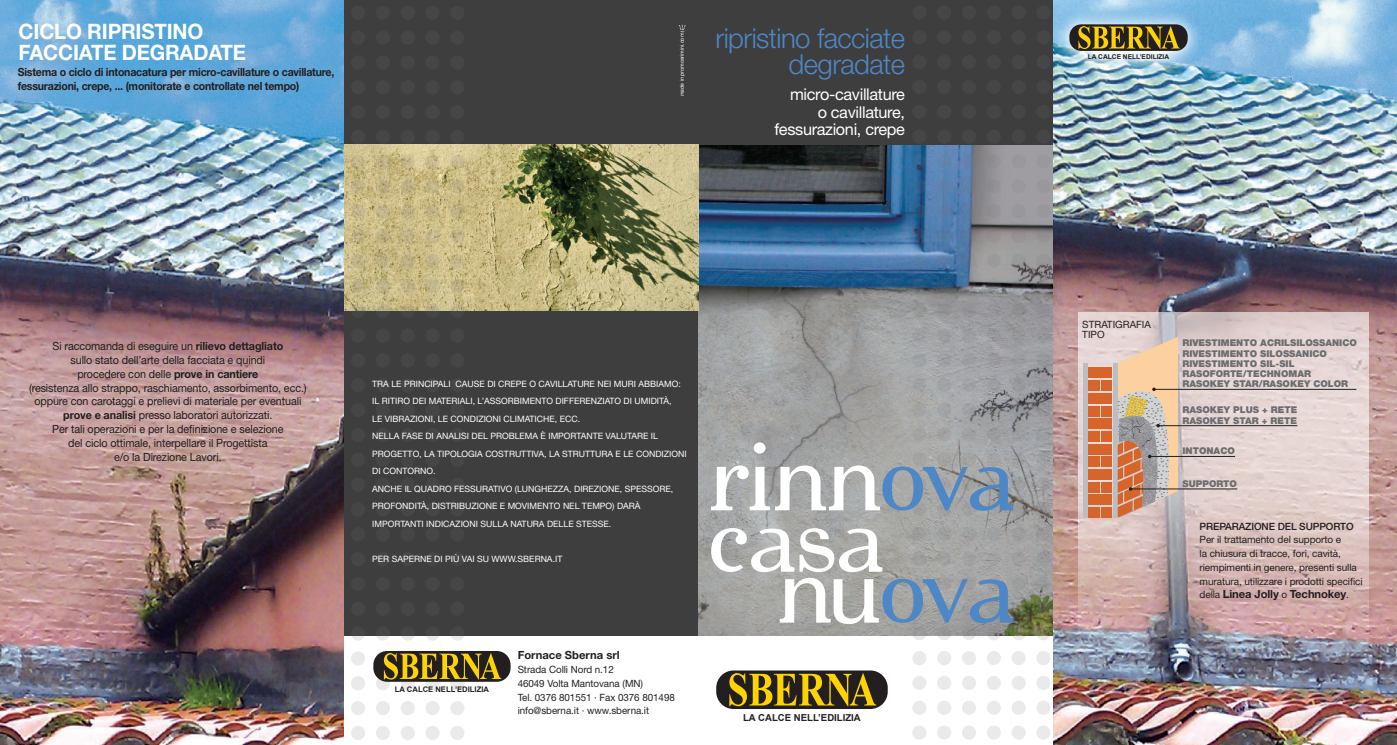
<style>
.page{position:relative;width:1397px;height:745px;background:#fff}
.page>*{position:absolute;margin:0;border:0;box-sizing:border-box;transform-origin:0 0}
.t1{font:87.5px/112.1px "Cipher";letter-spacing:-.01em;color:#fff;text-align:right}
.t2{font:300 27.5px/26.2px "Helvetica Neue LT Std";letter-spacing:-.02em;color:#4d87c6;text-align:right}
.t3{font:700 21.25px/21.2px "Helvetica Neue LT Std";letter-spacing:-.01em;color:#fff;scale:.96 1}
.t4{font:16.25px/17.5px "Helvetica Neue LT Std";letter-spacing:-.02em;color:#fff;text-align:right}
.t5{font:11.25px/13.8px "Helvetica Neue LT Std";letter-spacing:-.01em;color:#231f20;text-align:center;scale:.96 1}
.t6{font:700 11.25px/13.8px "Helvetica Neue LT Std";letter-spacing:-.02em;color:#231f20;scale:.94 1}
.t7{font:700 11.25px "Helvetica Neue LT Std";letter-spacing:-.02em;color:#231f20}
.t8{font:10px/13.8px "Helvetica Neue LT Std";letter-spacing:-.01em;color:#231f20}
.t9{font:500 10px "Helvetica Neue LT Std";letter-spacing:-.01em;color:#231f20}
.t10{font:700 9.62px "Arial";color:#231f20}
.t11{font:900 9.38px/10.2px "Helvetica Neue LT Std";color:#6c6d70}
.t12{font:8.75px/17.5px "Helvetica Neue LT Std";color:#fff}
.t13{font:700 7.62px "Arial";color:#231f20}
.t14{font:700 6.62px "Arial";color:#231f20}
.t15{font:5.25px "Helvetica Neue LT Std";color:#fff}
.s1{font-style:italic}
.s2{font-weight:700}
.s3{color:#4d87c6}
.s4{font-weight:400;font-size:10px}
</style>
<div class="page">
<div style="left:344px;top:0;width:708px;height:634px;background:#3e3e3f"></div>
<img style="left:698px;top:145px;width:214px;height:489px">
<svg style="left:912px;top:145px;width:140px;height:595px;background:#a2a7ad"></svg>
<img style="left:464px;top:144px;width:234px;height:166px">
<svg style="left:344px;top:144px;width:120px;height:596px"></svg>
<img style="left:0;top:0;width:344px;height:744px">
<div style="left:716px;top:670px;width:171px;height:38px;background:#231f20;border-radius:17px"></div>
<svg style="left:729px;top:673px;width:147px;height:32px"></svg>
<div style="left:373px;top:650px;width:137px;height:31px;background:#231f20;border-radius:14px"></div>
<svg style="left:384px;top:653px;width:117px;height:26px"></svg>
<svg style="left:679px;top:25px;width:6px;height:7px"></svg>
<img style="left:1052px;top:0;width:344px;height:744px">
<svg style="left:1077px;top:312px;width:291px;height:342px;background:#d3bfbe"></svg>
<hr style="left:1113px;top:363px;width:4px;height:154px;background:#bcbdc0">
<hr style="left:1083px;top:363px;width:4px;height:154px;background:#bcbdc0">
<div style="left:1088px;top:367px;width:23px;height:11px;background:#d7652b"></div>
<div style="left:1100px;top:379px;width:11px;height:11px;background:#d7652b"></div>
<div style="left:1088px;top:379px;width:11px;height:11px;background:#d7652b"></div>
<div style="left:1088px;top:392px;width:23px;height:11px;background:#d7652b"></div>
<div style="left:1100px;top:405px;width:11px;height:11px;background:#d7652b"></div>
<div style="left:1088px;top:405px;width:11px;height:11px;background:#d7652b"></div>
<div style="left:1088px;top:418px;width:23px;height:10px;background:#d7652b"></div>
<div style="left:1100px;top:430px;width:11px;height:11px;background:#d7652b"></div>
<div style="left:1088px;top:430px;width:11px;height:11px;background:#d7652b"></div>
<div style="left:1088px;top:443px;width:23px;height:11px;background:#d7652b"></div>
<div style="left:1100px;top:456px;width:11px;height:11px;background:#d7652b"></div>
<div style="left:1088px;top:456px;width:11px;height:11px;background:#d7652b"></div>
<div style="left:1088px;top:468px;width:23px;height:11px;background:#d7652b"></div>
<div style="left:1100px;top:481px;width:11px;height:11px;background:#d7652b"></div>
<div style="left:1088px;top:481px;width:11px;height:11px;background:#d7652b"></div>
<div style="left:1088px;top:493px;width:23px;height:11px;background:#d7652b"></div>
<div style="left:1100px;top:506px;width:11px;height:11px;background:#d7652b"></div>
<div style="left:1088px;top:506px;width:11px;height:11px;background:#d7652b"></div>
<hr style="left:1157px;top:425px;width:139px;height:1px;background:#231f20">
<hr style="left:1153px;top:389px;width:202px;height:1px;background:#231f20">
<hr style="left:1149px;top:456px;width:85px;height:1px;background:#231f20">
<hr style="left:1130px;top:488px;width:106px;height:1px;background:#231f20">
<svg style="left:1117px;top:336px;width:60px;height:181px;background:#d3b39b"></svg>
<img style="left:1053px;top:8px;width:150px;height:68px">
<div style="left:1069px;top:24px;width:118px;height:27px;background:#231f20;border-radius:12px"></div>
<svg style="left:1078px;top:26px;width:101px;height:23px"></svg>
<hr style="left:1054px;top:0;width:14px;height:3px;background:#94c7e9">
<h3 class="t3" style="left:19px;top:20px;width:238px">ciclo ripristino facciate degradate</h3>
<p class="t6" style="left:18px;top:65px;width:338px">Sistema o ciclo di intonacatura per micro-cavillature o cavillature, fessurazioni, crepe, ... (monitorate e controllate nel tempo)</p>
<p class="t15" style="left:678px;top:96px;width:65px;rotate:-90deg"><span class="s1">made in</span> promosrimini.com</p>
<h2 class="t2" style="left:715px;top:25px;width:191px">ripristino facciate degradate</h2>
<h3 class="t4" style="left:774px;top:85px;width:132px">micro-cavillature<br>o cavillature, fessurazioni, crepe</h3>
<p class="t14" style="left:1087px;top:53px;width:83px">LA CALCE NELL’EDILIZIA</p>
<p class="t5" style="left:29px;top:339px;width:291px">Si raccomanda di eseguire un <span class="s2">rilievo dettagliato<br></span>sullo stato dell’arte della facciata e quindi<br>procedere con delle <span class="s2">prove in cantiere<br></span>(resistenza allo strappo, raschiamento, assorbimento, ecc.) oppure con carotaggi e prelievi di materiale per eventuali <span class="s2">prove e analisi</span> presso laboratori autorizzati.<br>Per tali operazioni e per la definizione e selezione<br>del ciclo ottimale, interpellare il Progettista<br>e/o la Direzione Lavori.</p>
<p class="t12" style="left:372px;top:374px;width:49px">tra le princi</p>
<p class="t12" style="left:372px;top:374px;width:310px;text-indent:61px">pali cause di crepe o cavi llature n ei m uri abbiamo: i l riti ro dei materiali , l’assorbim ento diff</p>
<p class="t12" style="left:574px;top:392px;width:73px">erenziato di umidit</p>
<p class="t12" style="left:663px;top:392px;width:10px">à,</p>
<p class="t12" style="left:372px;top:409px;width:287px">le vi brazioni , le condizioni climatiche, ecc.<br>Nella fase di analisi del problema è im portante valutare i l progetto, la ti pologia costruttiv</p>
<p class="t12" style="left:538px;top:444px;width:144px">a, la struttura e le condizi oni</p>
<p class="t12" style="left:372px;top:462px;width:65px">di contorno.<br>Anc</p>
<p class="t12" style="left:372px;top:479px;width:302px;text-indent:18px">he i l quadro fessurativo (lunghezza, di rezion e, spessore, profondit</p>
<p class="t12" style="left:421px;top:497px;width:17px">à, dist</p>
<p class="t12" style="left:451px;top:497px;width:191px">ri buzion e e movim ento n el tem po) darà</p>
<p class="t12" style="left:372px;top:514px;width:44px">im portanti</p>
<p class="t12" style="left:426px;top:514px;width:6px">indic</p>
<p class="t12" style="left:449px;top:514px;width:163px">azioni sulla natura delle stesse.</p>
<p class="t12" style="left:372px;top:549px;width:187px">per sapern e di pi ù vai su www.sberna.it</p>
<p class="t13" style="left:395px;top:683px;width:96px">LA CALCE NELL’EDILIZIA</p>
<p class="t7" style="left:517px;top:648px;width:104px">Fornace Sberna srl</p>
<p class="t8" style="left:517px;top:662px;width:159px">Strada Colli Nord n.12<br>46049 Volta Mantovana (MN)<br>Tel. 0376 801551 · Fax 0376 801498 info@sberna.it · www.sberna.it</p>
<h1 class="t1" style="left:710px;top:422px;width:310px">rinn<span class="s3">ova </span>nu<span class="s3">ova</span></h1>
<h1 class="t1" style="left:711px;top:484px;width:178px">casa</h1>
<p class="t10" style="left:743px;top:711px;width:119px">LA CALCE NELL’EDILIZIA</p>
<p class="t8" style="left:1082px;top:319px;width:70px;line-height:10px">strati grafia ti po</p>
<p class="t11" style="left:1182px;top:337px;width:176px">RIVESTIMENTO ACRILSILOSSANICO<br>RIVESTIMENTO SILOSSANICO<br>RIVESTIMENTO SIL-SIL<br>RASOFORTE/TECHNOMAR<br>RASOKEY STAR/RASOKEY COLOR</p>
<p class="t11" style="left:1182px;top:404px;width:116px">RASOKEY PLUS + RETE<br>RASOKEY STAR + RETE</p>
<p class="t11" style="left:1182px;top:445px;width:54px">INTONACO</p>
<p class="t11" style="left:1182px;top:478px;width:56px">SUPPORTO</p>
<p class="t9" style="left:1199px;top:519px;width:155px">preparazione del supporto</p>
<p class="t8" style="left:1199px;top:532px;width:164px">Per il trattamento del supporto e<br>la chiusura di tracce, fori, cavità, riempimenti in genere, presenti sulla muratura, utilizzare i prodotti specifici</p>
<p class="t7" style="left:1199px;top:587px;width:151px"><span class="s4">della</span> Linea Jolly <span class="s4">o</span> Technokey<span class="s4">.</span></p>
</div>
